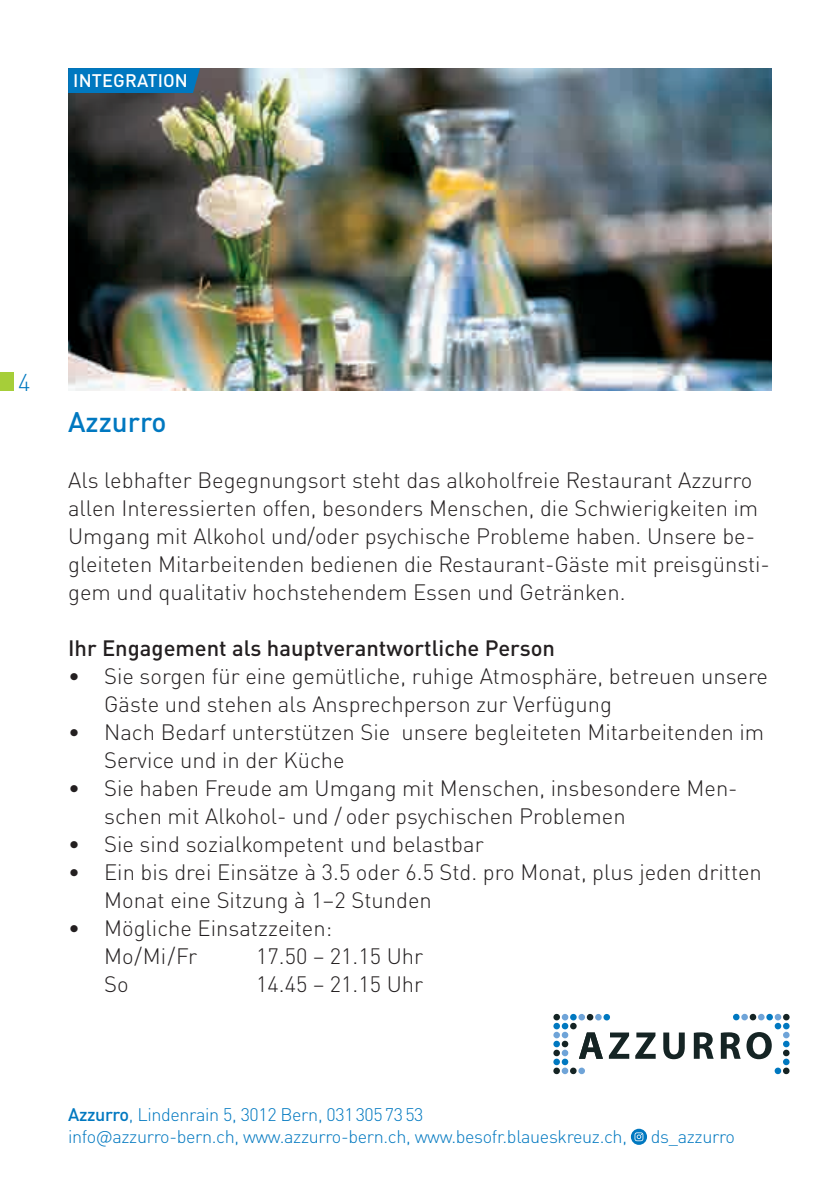
<style>
.page{position:relative;width:840px;height:1191px;background:#fff}
.page>*{position:absolute;margin:0;border:0;box-sizing:border-box;transform-origin:0 0}
.t1{font:500 28px "DIN Pro";color:#0078c0}
.t2{font:300 24px "DIN Pro";color:#0078c0}
.t3{font:300 22px/28px "DIN Pro";color:#231f20}
.t4{font:500 22px "DIN Pro";color:#231f20}
.t5{font:300 18px/21.6px "DIN Pro";letter-spacing:-.02em;color:#0078c0}
.t6{font:500 18px "DIN Pro";letter-spacing:.01em;color:#fff}
.s1{font-weight:500}
</style>
<div class="page">
<div style="left:0;top:372px;width:14px;height:19px;background:#a6ce39"></div>
<img style="left:68px;top:68px;width:703px;height:323px">
<svg style="left:630px;top:1128px;width:16px;height:16px"></svg>
<svg style="left:634px;top:1132px;width:9px;height:9px"></svg>
<svg style="left:608px;top:1032px;width:21px;height:26px"></svg>
<svg style="left:635px;top:1032px;width:20px;height:26px"></svg>
<svg style="left:663px;top:1032px;width:21px;height:27px"></svg>
<svg style="left:693px;top:1032px;width:20px;height:26px"></svg>
<svg style="left:720px;top:1032px;width:20px;height:26px"></svg>
<svg style="left:746px;top:1032px;width:25px;height:27px"></svg>
<svg style="left:602px;top:1013px;width:8px;height:7px"></svg>
<svg style="left:595px;top:1014px;width:6px;height:6px"></svg>
<svg style="left:586px;top:1013px;width:7px;height:7px"></svg>
<svg style="left:578px;top:1014px;width:7px;height:6px"></svg>
<svg style="left:569px;top:1013px;width:7px;height:7px"></svg>
<svg style="left:561px;top:1014px;width:7px;height:6px"></svg>
<div style="left:553px;top:1013px;width:7px;height:7px;background:#152424;border-radius:3px"></div>
<svg style="left:569px;top:1022px;width:7px;height:7px"></svg>
<svg style="left:561px;top:1022px;width:7px;height:7px"></svg>
<div style="left:553px;top:1022px;width:7px;height:7px;background:#0078c0;border-radius:3px"></div>
<svg style="left:553px;top:1031px;width:15px;height:7px"></svg>
<svg style="left:561px;top:1040px;width:7px;height:7px"></svg>
<div style="left:553px;top:1040px;width:7px;height:7px;background:#0078c0;border-radius:3px"></div>
<div style="left:553px;top:1049px;width:7px;height:7px;background:#152424;border-radius:3px"></div>
<svg style="left:561px;top:1049px;width:7px;height:7px"></svg>
<div style="left:553px;top:1058px;width:7px;height:7px;background:#0078c0;border-radius:3px"></div>
<svg style="left:561px;top:1058px;width:7px;height:7px"></svg>
<div style="left:553px;top:1067px;width:7px;height:7px;background:#152424;border-radius:3px"></div>
<svg style="left:561px;top:1067px;width:7px;height:7px"></svg>
<svg style="left:569px;top:1067px;width:7px;height:7px"></svg>
<svg style="left:578px;top:1067px;width:7px;height:7px"></svg>
<svg style="left:732px;top:1013px;width:7px;height:7px"></svg>
<svg style="left:741px;top:1013px;width:6px;height:7px"></svg>
<svg style="left:748px;top:1013px;width:8px;height:7px"></svg>
<svg style="left:758px;top:1013px;width:6px;height:7px"></svg>
<svg style="left:765px;top:1013px;width:7px;height:7px"></svg>
<svg style="left:774px;top:1013px;width:7px;height:7px"></svg>
<svg style="left:782px;top:1013px;width:7px;height:7px"></svg>
<svg style="left:773px;top:1022px;width:8px;height:7px"></svg>
<svg style="left:782px;top:1022px;width:7px;height:7px"></svg>
<svg style="left:783px;top:1031px;width:6px;height:7px"></svg>
<svg style="left:782px;top:1040px;width:7px;height:7px"></svg>
<svg style="left:782px;top:1049px;width:7px;height:7px"></svg>
<svg style="left:782px;top:1058px;width:7px;height:7px"></svg>
<svg style="left:782px;top:1067px;width:7px;height:7px"></svg>
<svg style="left:773px;top:1067px;width:8px;height:7px"></svg>
<svg style="left:579px;top:1032px;width:23px;height:26px"></svg>
<div style="left:68px;top:68px;width:132px;height:25px;background:#0078c0"></div>
<p class="t6" style="left:73px;top:66px;width:116px">INTEGRATION</p>
<p class="t2" style="left:18px;top:363px;width:14px">4</p>
<p class="t1" style="left:68px;top:399px;width:100px">Azzurro</p>
<p class="t3" style="left:68px;top:464px;width:703px">Als lebhafter Begegnungsort steht das alkoholfreie Restaurant Azzurro allen Interessierten offen, besonders Menschen, die Schwierigkeiten im Umgang mit Alkohol und/oder psychische Probleme haben. Unsere be&shy;gleiteten Mitarbeitenden bedienen die Restaurant-Gäste mit preisgünsti&shy;gem und qualitativ hochstehendem Essen und Getränken.</p>
<p class="t4" style="left:68px;top:630px;width:488px">Ihr Engagement als hauptverantwortliche Person</p>
<p class="t3" style="left:104px;top:660px;width:665px;text-indent:-36px">• Sie sorgen für eine gemütliche, ruhige Atmosphäre, betreuen unsere<br>Gäste und stehen als Ansprechperson zur Verfügung</p>
<p class="t3" style="left:104px;top:716px;width:661px;text-indent:-36px">• Nach Bedarf unterstützen Sie unsere begleiteten Mitarbeitenden im<br>Service und in der Küche</p>
<p class="t3" style="left:104px;top:772px;width:634px;text-indent:-36px">• Sie haben Freude am Umgang mit Menschen, insbesondere Men&shy;schen mit Alkohol- und / oder psychischen Problemen</p>
<p class="t3" style="left:68px;top:828px;width:417px">• Sie sind sozialkompetent und belastbar</p>
<p class="t3" style="left:104px;top:856px;width:659px;text-indent:-36px">• Ein bis drei Einsätze à 3.5 oder 6.5 Std. pro Monat, plus jeden dritten<br>Monat eine Sitzung à 1–2 Stunden</p>
<p class="t3" style="left:104px;top:912px;width:229px;text-indent:-36px">• Mögliche Einsatzzeiten:<br>Mo/Mi/Fr</p>
<p class="t3" style="left:256px;top:940px;width:168px">17.50 – 21.15 Uhr</p>
<p class="t3" style="left:104px;top:968px;width:26px">So</p>
<p class="t3" style="left:256px;top:968px;width:168px">14.45 – 21.15 Uhr</p>
<p class="t5" style="left:68px;top:1102px;width:560px"><span class="s1">Azzurro</span>, Lindenrain 5, 3012 Bern, 031 305 73 53<br>info@azzurro-bern.ch, www.azzurro-bern.ch, www.besofr.blaueskreuz.ch,</p>
<p class="t5" style="left:650px;top:1124px;width:86px">ds_azzurro</p>
</div>
